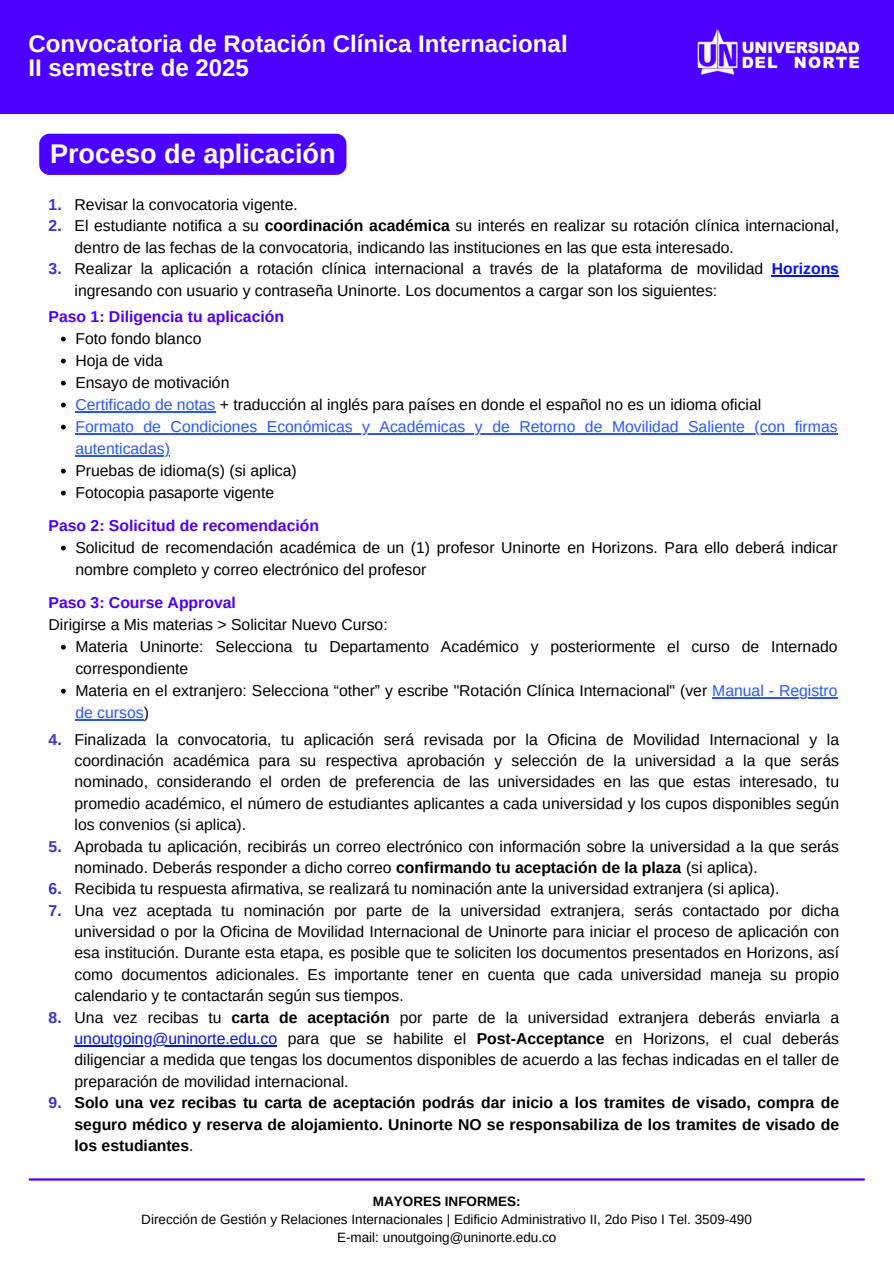
<style>
.page{position:relative;width:894px;height:1264px;background:#fff}
.page>*{position:absolute;margin:0;border:0;box-sizing:border-box;transform-origin:0 0}
.t1{font:700 27px "Arimo";color:#fff}
.t2{font:700 24px/23.7px "Arimo";color:#fff}
.t3{font:15.75px/21.3px "Arimo";color:#000}
.t4{font:700 15.75px/21.3px "Arimo";color:#000}
.t5{font:15.75px "Arimo";color:#2757ff}
.t6{font:700 15.75px "Arimo";color:#4c00ff}
.t7{font:700 15.75px/21.3px "Arimo";color:#3a32cf}
.t8{font:13.5px "Arimo";color:#000}
.t9{font:700 13.5px "Arimo";color:#000}
.s1{font-weight:700}
.s2{font-weight:700;color:#0012ff}
.s3{color:#2757ff}
.s4{font-weight:700;color:#4c00ff}
.s5{color:#000}
.s6{font-weight:400;color:#0012ff}
.s7{font-weight:400}
</style>
<div class="page">
<hr style="left:30px;top:1178px;width:833px;height:2px;background:#4c00ff">
<div style="left:0;top:0;width:893px;height:114px;background:#4c00ff"></div>
<img style="left:697px;top:29px;width:163px;height:46px">
<div style="left:39px;top:134px;width:307px;height:41px;background:#4c00ff"></div>
<hr style="left:771px;top:275px;width:67px;height:1px;background:#0012ff">
<hr style="left:74px;top:1045px;width:203px;height:1px;background:#0012ff">
<svg style="left:61px;top:336px;width:5px;height:5px"></svg>
<svg style="left:61px;top:358px;width:5px;height:5px"></svg>
<svg style="left:61px;top:380px;width:5px;height:5px"></svg>
<svg style="left:61px;top:402px;width:5px;height:5px"></svg>
<hr style="left:75px;top:411px;width:140px;height:2px;background:#2757ff">
<svg style="left:61px;top:424px;width:5px;height:5px"></svg>
<hr style="left:75px;top:433px;width:762px;height:2px;background:#2757ff">
<hr style="left:75px;top:455px;width:95px;height:2px;background:#2757ff">
<svg style="left:61px;top:468px;width:5px;height:5px"></svg>
<svg style="left:61px;top:490px;width:5px;height:5px"></svg>
<svg style="left:61px;top:545px;width:5px;height:5px"></svg>
<svg style="left:61px;top:644px;width:5px;height:5px"></svg>
<svg style="left:61px;top:688px;width:5px;height:5px"></svg>
<hr style="left:712px;top:697px;width:125px;height:2px;background:#2757ff">
<hr style="left:75px;top:719px;width:69px;height:2px;background:#2757ff">
<h3 class="t2" style="left:29px;top:32px;width:540px">Convocatoria de Rotación Clínica Internacional<br>II semestre de 2025</h3>
<h3 class="t1" style="left:50px;top:138px;width:287px">Proceso de aplicación</h3>
<h3 class="t7" style="left:49px;top:194px;width:15px">1.<br>2.</h3>
<h3 class="t7" style="left:49px;top:258px;width:15px">3.</h3>
<p class="t3" style="left:74px;top:194px;width:765px">Revisar la convocatoria vigente.<br>El estudiante notifica a su <span class="s1">coordinación académica</span> su interés en realizar su rotación clínica internacional, dentro de las fechas de la convocatoria, indicando las instituciones en las que esta interesado.<br>Realizar la aplicación a rotación clínica internacional a través de la plataforma de movilidad <span class="s2">Horizons </span>ingresando con usuario y contraseña Uninorte. Los documentos a cargar son los siguientes:</p>
<p class="t6" style="left:49px;top:308px;width:237px">Paso 1: Diligencia tu aplicación</p>
<p class="t3" style="left:75px;top:328px;width:127px">Foto fondo blanco</p>
<p class="t3" style="left:75px;top:350px;width:89px">Hoja de vida</p>
<h3 class="t3" style="left:75px;top:372px;width:155px">Ensayo de motivación</h3>
<p class="t3" style="left:75px;top:394px;width:687px"><span class="s3">Certificado de notas</span> + traducción al inglés para países en donde el español no es un idioma oficial</p>
<h4 class="t5" style="left:75px;top:418px;width:763px">Formato de Condiciones Económicas y Académicas y de Retorno de Movilidad Saliente (con firmas</h4>
<p class="t3" style="left:75px;top:438px;width:223px;line-height:22px"><span class="s3">autenticadas)<br></span>Pruebas de idioma(s) (si aplica)</p>
<p class="t3" style="left:75px;top:482px;width:200px">Fotocopia pasaporte vigente</p>
<h4 class="t6" style="left:49px;top:517px;width:272px">Paso 2: Solicitud de recomendación</h4>
<h4 class="t3" style="left:75px;top:537px;width:763px;line-height:22px">Solicitud de recomendación académica de un (1) profesor Uninorte en Horizons. Para ello deberá indicar nombre completo y correo electrónico del profesor</h4>
<p class="t3" style="left:49px;top:592px;width:340px;line-height:22px"><span class="s4">Paso 3: Course Approval<br></span>Dirigirse a Mis materias &gt; Solicitar Nuevo Curso:</p>
<p class="t3" style="left:75px;top:636px;width:763px;line-height:22px">Materia Uninorte: Selecciona tu Departamento Académico y posteriormente el curso de Internado correspondiente</p>
<p class="t3" style="left:75px;top:680px;width:763px">Materia en el extranjero: Selecciona “other” y escribe "Rotación Clínica Internacional" (ver <span class="s3">Manual - Registro</span></p>
<p class="t5" style="left:75px;top:704px;width:75px">de cursos<span class="s5">)</span></p>
<h3 class="t7" style="left:49px;top:728px;width:15px">4.</h3>
<h3 class="t7" style="left:49px;top:835px;width:15px">5.</h3>
<h3 class="t7" style="left:49px;top:878px;width:15px">6.<br>7.</h3>
<h3 class="t7" style="left:49px;top:1006px;width:15px">8.</h3>
<p class="t7" style="left:49px;top:1092px;width:15px">9.</p>
<p class="t3" style="left:74px;top:728px;width:765px">Finalizada la convocatoria, tu aplicación será revisada por la Oficina de Movilidad Internacional y la coordinación académica para su respectiva aprobación y selección de la universidad a la que serás nominado, considerando el orden de preferencia de las universidades en las que estas interesado, tu promedio académico, el número de estudiantes aplicantes a cada universidad y los cupos disponibles según los convenios (si aplica).<br>Aprobada tu aplicación, recibirás un correo electrónico con información sobre la universidad a la que serás nominado. Deberás responder a dicho correo <span class="s1">confirmando tu aceptación de la plaza</span> (si aplica).<br>Recibida tu respuesta afirmativa, se realizará tu nominación ante la universidad extranjera (si aplica).<br>Una vez aceptada tu nominación por parte de la universidad extranjera, serás contactado por dicha universidad o por la Oficina de Movilidad Internacional de Uninorte para iniciar el proceso de aplicación con esa institución. Durante esta etapa, es posible que te soliciten los documentos presentados en Horizons, así como documentos adicionales. Es importante tener en cuenta que cada universidad maneja su propio calendario y te contactarán según sus tiempos.<br>Una vez recibas tu <span class="s1">carta de aceptación</span> por parte de la universidad extranjera deberás enviarla a</p>
<p class="t4" style="left:74px;top:1027px;width:765px"><span class="s6">unoutgoing@uninorte.edu.co</span> <span class="s7">para que se habilite el</span> Post-Acceptance <span class="s7">en Horizons, el cual deberás diligenciar a medida que tengas los documentos disponibles de acuerdo a las fechas indicadas en el taller de preparación de movilidad internacional.<br></span>Solo una vez recibas tu carta de aceptación podrás dar inicio a los tramites de visado, compra de seguro médico y reserva de alojamiento. Uninorte NO se responsabiliza de los tramites de visado de los estudiantes<span class="s7">.</span></p>
<p class="t9" style="left:373px;top:1193px;width:149px">MAYORES INFORMES:</p>
<h2 class="t8" style="left:141px;top:1211px;width:612px">Dirección de Gestión y Relaciones Internacionales | Edificio Administrativo II, 2do Piso I Tel. 3509-490</h2>
<h1 class="t8" style="left:337px;top:1229px;width:221px">E-mail: unoutgoing@uninorte.edu.co</h1>
</div>
